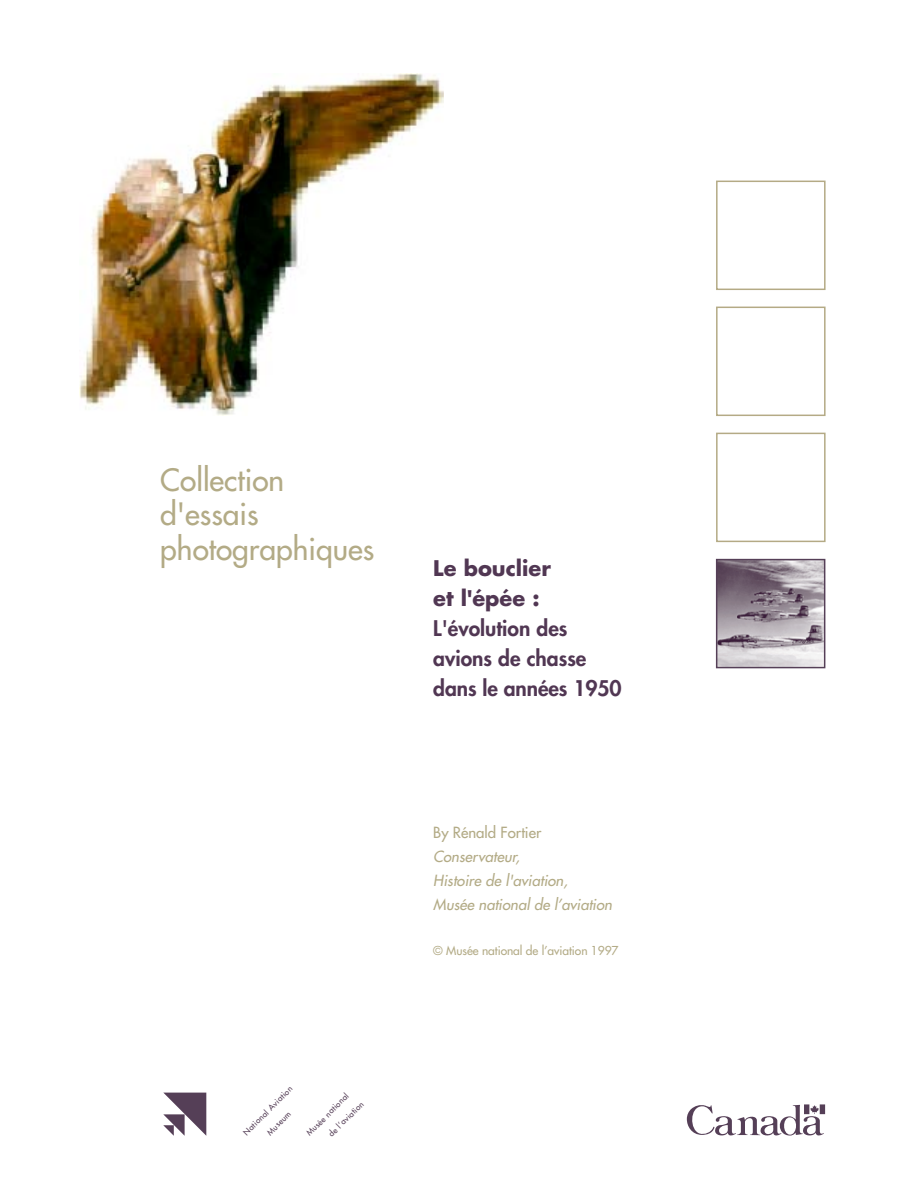
<style>
.page{position:relative;width:918px;height:1188px;background:#fff}
.page>*{position:absolute;margin:0;border:0;box-sizing:border-box;transform-origin:0 0}
.t1{font:30px/34.5px "Futura";color:#b3ab86}
.t2{font:800 21px/30px "Futura";color:#513753}
.t3{font:700 21px/30px "Futura";color:#513753}
.t4{font:italic 15px/24px "Futura";color:#b3ab86}
.t5{font:15px "Futura";color:#b3ab86}
.t6{font:12px "Futura";letter-spacing:-.005em;color:#b3ab86}
.t7{font:7.95px/16.5px "Futura";color:#553f57;text-align:center}
</style>
<div class="page">
<div style="left:716px;top:433px;width:110px;height:109px;border:2px solid #b4aa85"></div>
<svg style="left:163px;top:1093px;width:43px;height:43px"></svg>
<svg style="left:687px;top:1104px;width:138px;height:32px"></svg>
<svg style="left:716px;top:180px;width:110px;height:236px"></svg>
<img style="left:719px;top:562px;width:103px;height:103px">
<div style="left:716px;top:559px;width:109px;height:109px;border:2px solid #553f57"></div>
<img style="left:80px;top:74px;width:364px;height:342px">
<h1 class="t1" style="left:160px;top:464px;width:216px">Collection d'essais photographiques</h1>
<p class="t7" style="left:239px;top:1128px;width:67px;rotate:-45deg">National Aviation<br>Museum</p>
<p class="t7" style="left:313px;top:1118px;width:47px;text-align:left;text-indent:-15px;rotate:-45deg">Musée national de l’aviation</p>
<h2 class="t3" style="left:433px;top:555px;width:119px">Le bouclier et l'épée :</h2>
<h2 class="t2" style="left:433px;top:615px;width:190px">L'évolution des avions de chasse dans le années 1950</h2>
<p class="t5" style="left:433px;top:825px;width:110px">By Rénald Fortier</p>
<p class="t4" style="left:433px;top:846px;width:183px">Conservateur,<br>Histoire de l'aviation,<br>Musée national de l’aviation</p>
<p class="t6" style="left:433px;top:944px;width:187px">© Musée national de l’aviation 1997</p>
</div>
